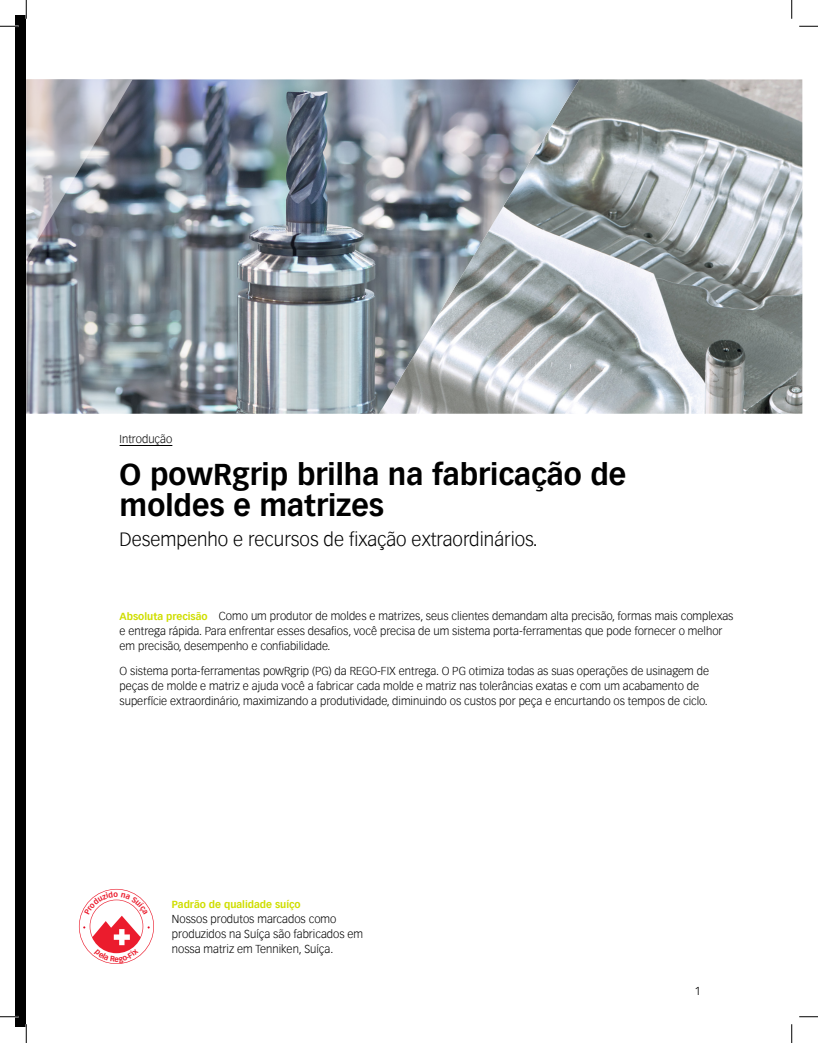
<style>
.page{position:relative;width:818px;height:1043px;background:#fff}
.page>*{position:absolute;margin:0;border:0;box-sizing:border-box;transform-origin:0 0}
.Headline_24{font:700 29.38px/31.2px "Vectora Com";color:#000}
.Lead_15{font:300 18.75px "Vectora Com";color:#000}
.Copy_9{font:300 11.25px/15px "Vectora Com";color:#000}
.Head_Intro_9{font:300 11.25px "Vectora Com";color:#000}
.Copy_9-2{font:700 10px "Vectora Com";color:#cfde00}
.s1{font-weight:700;font-size:10px;color:#cfde00}
</style>
<div class="page">
<div style="left:16px;top:16px;width:10px;height:1011px;background:#000"></div>
<img style="left:579px;top:79px;width:223px;height:335px">
<img style="left:26px;top:79px;width:553px;height:335px">
<hr style="left:120px;top:445px;width:52px;height:1px;background:#000">
<svg style="left:26px;top:79px;width:107px;height:180px;background:#9b9da6"></svg>
<svg style="left:0;top:25px;width:19px;height:2px"></svg>
<svg style="left:799px;top:25px;width:19px;height:2px"></svg>
<svg style="left:0;top:1015px;width:19px;height:2px"></svg>
<svg style="left:799px;top:1016px;width:19px;height:1px"></svg>
<svg style="left:25px;top:0;width:2px;height:19px"></svg>
<svg style="left:25px;top:1024px;width:2px;height:18px"></svg>
<svg style="left:791px;top:0;width:1px;height:19px"></svg>
<svg style="left:791px;top:1024px;width:1px;height:18px"></svg>
<svg style="left:79px;top:889px;width:75px;height:75px"></svg>
<p class="Head_Intro_9" style="left:120px;top:432px;width:54px">Introdução</p>
<p class="Headline_24" style="left:120px;top:459px;width:508px">O powRgrip brilha na fabricação de moldes e matrizes</p>
<p class="Lead_15" style="left:120px;top:528px;width:419px">Desempenho e recursos de fixação extraordinários.</p>
<p class="Copy_9" style="left:120px;top:608px;width:615px"><span class="s1">Absoluta precisão</span> Como um produtor de moldes e matrizes, seus clientes demandam alta precisão, formas mais complexas e entrega rápida. Para enfrentar esses desafios, você precisa de um sistema porta-ferramentas que pode fornecer o melhor em precisão, desempenho e confiabilidade.</p>
<p class="Copy_9" style="left:120px;top:664px;width:591px">O sistema porta-ferramentas powRgrip (PG) da REGO-FIX entrega. O PG otimiza todas as suas operações de usinagem de peças de molde e matriz e ajuda você a fabricar cada molde e matriz nas tolerâncias exatas e com um acabamento de superfície extraordinário, maximizando a produtividade, diminuindo os custos por peça e encurtando os tempos de ciclo.</p>
<p class="Copy_9-2" style="left:172px;top:898px;width:130px">Padrão de qualidade suíço</p>
<p class="Copy_9" style="left:172px;top:911px;width:193px">Nossos produtos marcados como produzidos na Suíça são fabricados em nossa matriz em Tenniken, Suíça.</p>
<p class="Copy_9" style="left:694px;top:983px;width:7px">1</p>
</div>
